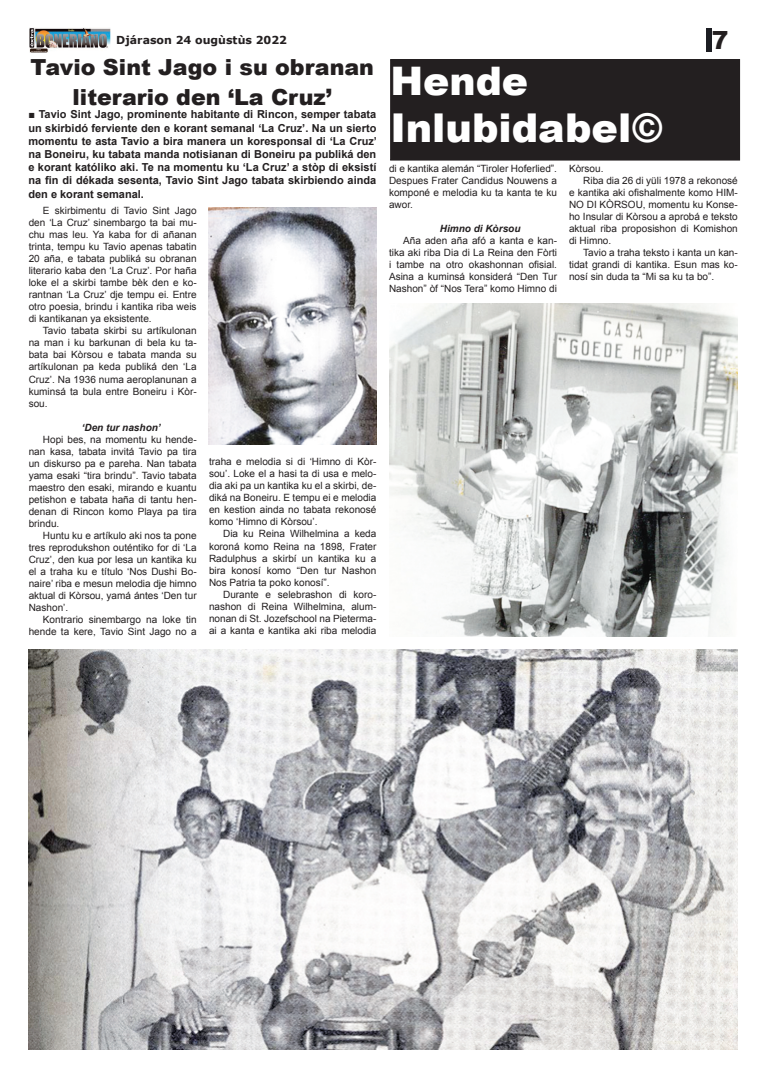
<style>
.page{position:relative;width:766px;height:1078px;background:#fff}
.page>*{position:absolute;margin:0;border:0;box-sizing:border-box;transform-origin:0 0}
.t1{font:900 39.7px "Arial";color:#fff}
.t2{font:900 39.3px "Arial";color:#fff}
.t3{font:900 25px "Arial";color:#231f20}
.t4{font:900 22.1px/30px "Arial";color:#231f20;text-align:center}
.t5{font:700 11px/13.2px "Arial";color:#231f20;text-align:justify}
.t6{font:700 11px "Verdana";color:#231f20}
.t7{font:10px/12px "Arial";color:#231f20;text-align:justify}
.t8{font:italic 700 10px "Arial";color:#231f20}
</style>
<div class="page">
<img style="left:30px;top:28px;width:81px;height:25px">
<div style="left:706px;top:29px;width:5px;height:23px;background:#1c1d22"></div>
<div style="left:390px;top:60px;width:349px;height:100px;background:#231f20"></div>
<div style="left:390px;top:59px;width:349px;height:101px;border:1px solid #231f20"></div>
<img style="left:389px;top:303px;width:348px;height:333px">
<img style="left:209px;top:207px;width:168px;height:237px">
<img style="left:28px;top:649px;width:709px;height:400px">
<p class="t6" style="left:116px;top:32px;width:172px">Djárason 24 ougùstùs 2022</p>
<h3 class="t3" style="left:711px;top:22px;width:18px">7</h3>
<h3 class="t4" style="left:31px;top:52px;width:345px">Tavio Sint Jago i su obranan literario den ‘La Cruz’</h3>
<p class="t5" style="left:28px;top:108px;width:350px">■ Tavio Sint Jago, prominente habitante di Rincon, semper tabata un skirbidó ferviente den e korant semanal ‘La Cruz’. Na un sierto momentu te asta Tavio a bira manera un koresponsal di ‘La Cruz’ na Boneiru, ku tabata manda notisianan di Boneiru pa publiká den e korant katóliko aki. Te na momentu ku ‘La Cruz’ a stòp di eksistí na fin di dékada sesenta, Tavio Sint Jago tabata skirbiendo ainda den e korant semanal.</p>
<p class="t7" style="left:29px;top:205px;width:169px;text-indent:14px">E skirbimentu di Tavio Sint Jago den ‘La Cruz’ sinembargo ta bai mu&shy;chu mas leu. Ya kaba for di añanan trinta, tempu ku Tavio apenas tabatin 20 aña, e tabata publiká su obranan literario kaba den ‘La Cruz’. Por haña loke el a skirbi tambe bèk den e ko&shy;rantnan ‘La Cruz’ dje tempu ei. Entre otro poesia, brindu i kantika riba weis di kantikanan ya eksistente.</p>
<p class="t7" style="left:29px;top:325px;width:169px;text-indent:14px">Tavio tabata skirbi su artíkulonan na man i ku barkunan di bela ku ta&shy;bata bai Kòrsou e tabata manda su artíkulonan pa keda publiká den ‘La Cruz’. Na 1936 numa aeroplanunan a kuminsá ta bula entre Boneiru i Kòr&shy;sou.</p>
<p class="t8" style="left:82px;top:420px;width:80px">‘Den tur nashon’</p>
<p class="t7" style="left:29px;top:433px;width:169px;text-indent:14px">Hopi bes, na momentu ku hende&shy;nan kasa, tabata invitá Tavio pa tira un diskurso pa e pareha. Nan tabata yama esaki “tira brindu”. Tavio tabata maestro den esaki, mirando e kuantu petishon e tabata haña di tantu hen&shy;denan di Rincon komo Playa pa tira brindu.</p>
<p class="t7" style="left:29px;top:529px;width:169px;text-indent:14px">Huntu ku e artíkulo aki nos ta pone tres reprodukshon outéntiko for di ‘La Cruz’, den kua por lesa un kantika ku el a traha ku e título ‘Nos Dushi Bo&shy;naire’ riba e mesun melodia dje himno aktual di Kòrsou, yamá ántes ‘Den tur Nashon’.</p>
<p class="t7" style="left:29px;top:613px;width:169px;text-align:right">Kontrario sinembargo na loke tin hende ta kere, Tavio Sint Jago no a</p>
<p class="t7" style="left:209px;top:456px;width:169px">traha e melodia si di ‘Himno di Kòr&shy;sou’. Loke el a hasi ta di usa e melo&shy;dia aki pa un kantika ku el a skirbi, de&shy;diká na Boneiru. E tempu ei e melodia en kestion ainda no tabata rekonosé komo ‘Himno di Kòrsou’.</p>
<p class="t7" style="left:209px;top:528px;width:169px;text-indent:14px">Dia ku Reina Wilhelmina a keda koroná komo Reina na 1898, Frater Radulphus a skirbí un kantika ku a bira konosí komo “Den tur Nashon Nos Patria ta poko konosí”.</p>
<p class="t7" style="left:209px;top:588px;width:169px;text-indent:14px">Durante e selebrashon di koro&shy;nashon di Reina Wilhelmina, alum&shy;nonan di St. Jozefschool na Pieterma&shy;ai a kanta e kantika aki riba melodia</p>
<h2 class="t2" style="left:390px;top:52px;width:139px">Hende</h2>
<h1 class="t1" style="left:390px;top:99px;width:274px">Inlubidabel©</h1>
<p class="t7" style="left:389px;top:162px;width:169px">di e kantika alemán “Tiroler Hoferlied”.<br>Despues Frater Candidus Nouwens a komponé e melodia ku ta kanta te ku awor.</p>
<p class="t8" style="left:439px;top:222px;width:82px">Himno di Kòrsou</p>
<p class="t7" style="left:389px;top:234px;width:169px;text-indent:14px">Aña aden aña afó a kanta e kan&shy;tika aki riba Dia di La Reina den Fòrti i tambe na otro okashonnan ofisial.<br>Asina a kuminsá konsiderá “Den Tur Nashon” òf “Nos Tera” komo Himno di</p>
<p class="t7" style="left:569px;top:162px;width:36px">Kòrsou.</p>
<p class="t7" style="left:583px;top:174px;width:156px">Riba dia 26 di yüli 1978 a rekonosé</p>
<p class="t7" style="left:569px;top:186px;width:170px">e kantika aki ofishalmente komo HIM-</p>
<p class="t7" style="left:569px;top:198px;width:170px">NO DI KÒRSOU, momentu ku Konse-</p>
<p class="t7" style="left:569px;top:210px;width:170px">ho Insular di Kòrsou a aprobá e teksto</p>
<p class="t7" style="left:569px;top:222px;width:170px">aktual riba proposishon di Komishon</p>
<p class="t7" style="left:569px;top:234px;width:44px">di Himno.</p>
<p class="t7" style="left:583px;top:246px;width:156px">Tavio a traha teksto i kanta un kan-</p>
<p class="t7" style="left:569px;top:258px;width:170px">tidat grandi di kantika. Esun mas ko-</p>
<p class="t7" style="left:569px;top:270px;width:147px">nosí sin duda ta “Mi sa ku ta bo”.</p>
</div>
